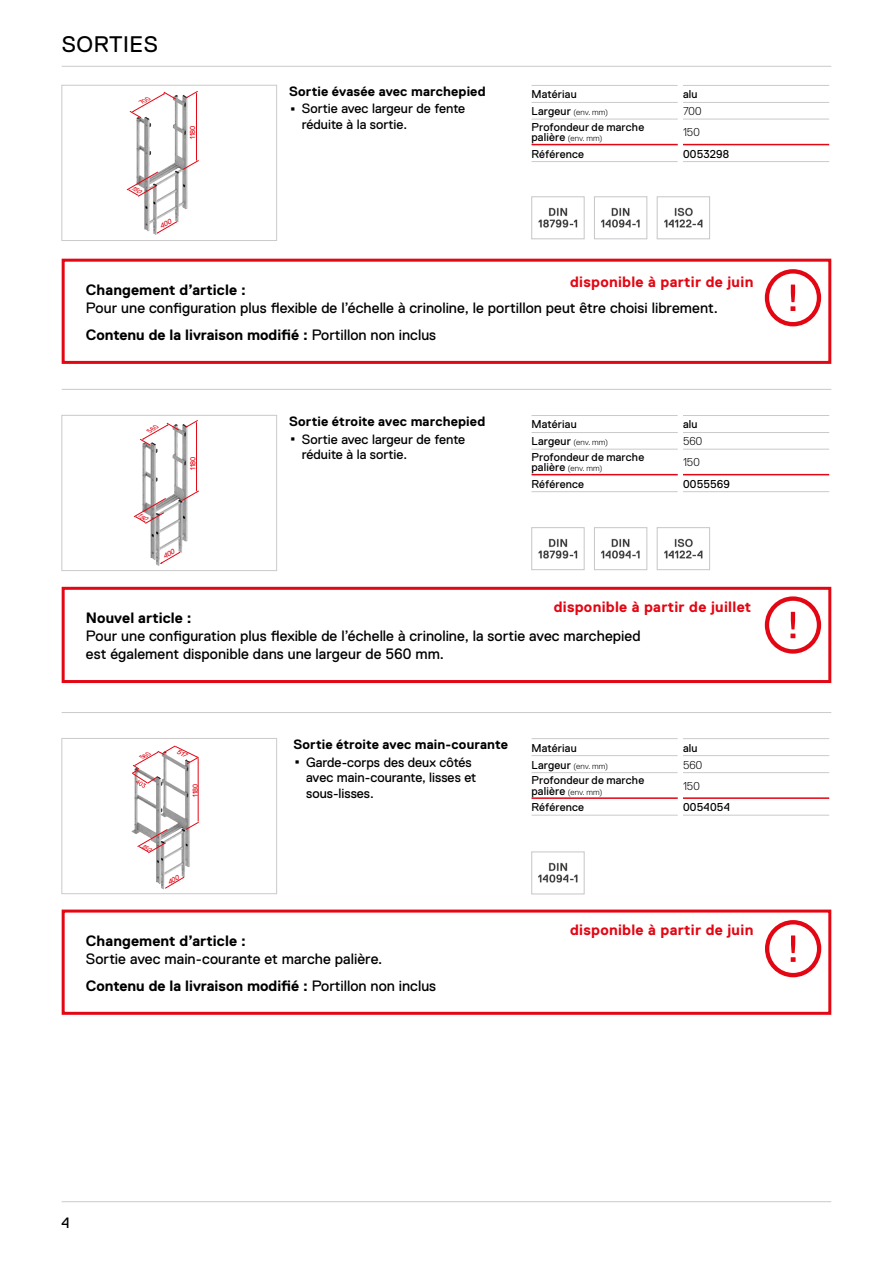
<style>
.page{position:relative;width:893px;height:1263px;background:#fff}
.page>*{position:absolute;margin:0;border:0;box-sizing:border-box;transform-origin:0 0}
.t1{font:22.5px "Replica Pro";letter-spacing:.025em;color:#000}
.t2{font:15px/27px "Replica Pro";letter-spacing:.005em;color:#000}
.t3{font:700 15px "Replica Pro";letter-spacing:.02em;color:#e30613}
.t4{font:700 15px "Replica Pro";letter-spacing:.005em;color:#000}
.t5{font:700 13.5px/17.9px "Replica Pro";letter-spacing:.01em;color:#000}
.t6{font:13.5px/15.8px "Replica Pro";color:#000}
.t7{font:11.4px "Replica Pro";letter-spacing:.01em;color:#000}
.t8{font:300 11.4px "Replica Pro";color:#000}
.t9{font:300 8.25px "Replica Pro";letter-spacing:.02em;color:#000}
.t10{font:7.2px "Replica Pro";letter-spacing:-.025em;color:#e20613}
.t11{font:7.05px "Replica Pro";color:#e20613}
.s1{font-weight:400;font-size:27px}
.s2{font-weight:400}
.s3{font-weight:400;font-size:11.4px}
.s4{font-weight:700}
</style>
<div class="page">
<hr style="left:62px;top:1201px;width:769px;height:1px;background:#cacaca">
<hr style="left:62px;top:66px;width:769px;height:1px;background:#cacaca">
<img style="left:538px;top:207px;width:40px;height:21px">
<div style="left:531px;top:197px;width:53px;height:42px;border:1px solid #c6c6c6"></div>
<img style="left:664px;top:207px;width:39px;height:21px">
<div style="left:657px;top:197px;width:53px;height:42px;border:1px solid #c6c6c6"></div>
<img style="left:601px;top:207px;width:39px;height:21px">
<div style="left:594px;top:197px;width:53px;height:42px;border:1px solid #c6c6c6"></div>
<img style="left:538px;top:862px;width:40px;height:21px">
<div style="left:531px;top:852px;width:53px;height:42px;border:1px solid #c6c6c6"></div>
<img style="left:664px;top:538px;width:39px;height:21px">
<div style="left:657px;top:527px;width:53px;height:43px;border:1px solid #c6c6c6"></div>
<img style="left:538px;top:538px;width:40px;height:21px">
<div style="left:531px;top:527px;width:53px;height:43px;border:1px solid #c6c6c6"></div>
<hr style="left:62px;top:389px;width:769px;height:1px;background:#cacaca">
<hr style="left:62px;top:712px;width:769px;height:1px;background:#cacaca">
<img style="left:601px;top:538px;width:39px;height:21px">
<div style="left:594px;top:527px;width:53px;height:43px;border:1px solid #c6c6c6"></div>
<hr style="left:531px;top:738px;width:147px;height:1px;background:#cacaca">
<hr style="left:683px;top:738px;width:146px;height:1px;background:#cacaca">
<hr style="left:531px;top:755px;width:147px;height:1px;background:#cacaca">
<hr style="left:683px;top:755px;width:146px;height:1px;background:#cacaca">
<hr style="left:531px;top:772px;width:147px;height:1px;background:#cacaca">
<hr style="left:683px;top:772px;width:146px;height:1px;background:#cacaca">
<hr style="left:531px;top:797px;width:147px;height:2px;background:#e30613">
<hr style="left:683px;top:797px;width:146px;height:2px;background:#e30613">
<hr style="left:531px;top:815px;width:147px;height:1px;background:#cacaca">
<hr style="left:683px;top:815px;width:146px;height:1px;background:#cacaca">
<hr style="left:531px;top:85px;width:147px;height:1px;background:#cacaca">
<hr style="left:683px;top:85px;width:146px;height:1px;background:#cacaca">
<hr style="left:531px;top:161px;width:147px;height:1px;background:#cacaca">
<hr style="left:683px;top:161px;width:146px;height:1px;background:#cacaca">
<hr style="left:531px;top:102px;width:147px;height:1px;background:#cacaca">
<hr style="left:683px;top:102px;width:146px;height:1px;background:#cacaca">
<hr style="left:531px;top:119px;width:147px;height:1px;background:#cacaca">
<hr style="left:683px;top:119px;width:146px;height:1px;background:#cacaca">
<hr style="left:531px;top:144px;width:147px;height:1px;background:#e30613">
<hr style="left:683px;top:144px;width:146px;height:1px;background:#e30613">
<div style="left:62px;top:259px;width:769px;height:105px;border:3px solid #e30613"></div>
<svg style="left:765px;top:269px;width:56px;height:57px"></svg>
<div style="left:62px;top:587px;width:769px;height:96px;border:3px solid #e30613"></div>
<svg style="left:765px;top:596px;width:56px;height:58px"></svg>
<hr style="left:531px;top:415px;width:147px;height:1px;background:#cacaca">
<hr style="left:683px;top:415px;width:146px;height:1px;background:#cacaca">
<hr style="left:531px;top:491px;width:147px;height:1px;background:#cacaca">
<hr style="left:683px;top:491px;width:146px;height:1px;background:#cacaca">
<hr style="left:531px;top:432px;width:147px;height:1px;background:#cacaca">
<hr style="left:683px;top:432px;width:146px;height:1px;background:#cacaca">
<hr style="left:531px;top:449px;width:147px;height:1px;background:#cacaca">
<hr style="left:683px;top:449px;width:146px;height:1px;background:#cacaca">
<hr style="left:531px;top:474px;width:147px;height:1px;background:#e30613">
<hr style="left:683px;top:474px;width:146px;height:1px;background:#e30613">
<div style="left:62px;top:909px;width:769px;height:106px;border:3px solid #e30613"></div>
<svg style="left:765px;top:920px;width:56px;height:57px"></svg>
<svg style="left:61px;top:85px;width:216px;height:156px"></svg>
<svg style="left:61px;top:738px;width:216px;height:156px"></svg>
<svg style="left:61px;top:415px;width:216px;height:156px"></svg>
<h1 class="t1" style="left:62px;top:31px;width:98px">SORTIES</h1>
<p class="t10" style="left:189px;top:139px;width:15px;rotate:-90deg">1180</p>
<p class="t5" style="left:289px;top:82px;width:198px">Sortie évasée avec marchepied <span class="s1">·</span> <span class="s2">Sortie avec largeur de fente</span></p>
<p class="t6" style="left:302px;top:117px;width:107px">réduite à la sortie.</p>
<p class="t7" style="left:531px;top:88px;width:47px">Matériau</p>
<p class="t7" style="left:683px;top:88px;width:16px">alu</p>
<p class="t9" style="left:531px;top:108px;width:78px"><span class="s3">Largeur</span> (env. mm)</p>
<p class="t8" style="left:683px;top:105px;width:20px">700</p>
<p class="t7" style="left:531px;top:121px;width:114px">Profondeur de marche</p>
<p class="t9" style="left:531px;top:134px;width:72px"><span class="s3">palière</span> (env. mm)</p>
<p class="t8" style="left:683px;top:126px;width:18px">150</p>
<p class="t7" style="left:531px;top:147px;width:54px">Référence</p>
<p class="t7" style="left:683px;top:147px;width:48px">0053298</p>
<p class="t3" style="left:570px;top:274px;width:185px">disponible à partir de juin</p>
<p class="t4" style="left:86px;top:281px;width:161px">Changement d’article :</p>
<p class="t2" style="left:86px;top:294px;width:633px">Pour une configuration plus flexible de l’échelle à crinoline, le portillon peut être choisi librement.<br><span class="s4">Contenu de la livraison modifié :</span> Portillon non inclus</p>
<p class="t10" style="left:189px;top:470px;width:15px;rotate:-90deg">1180</p>
<p class="t5" style="left:289px;top:412px;width:198px">Sortie étroite avec marchepied <span class="s1">·</span> <span class="s2">Sortie avec largeur de fente</span></p>
<p class="t6" style="left:302px;top:447px;width:107px">réduite à la sortie.</p>
<p class="t7" style="left:531px;top:418px;width:47px">Matériau</p>
<p class="t7" style="left:683px;top:418px;width:16px">alu</p>
<p class="t9" style="left:531px;top:438px;width:78px"><span class="s3">Largeur</span> (env. mm)</p>
<p class="t8" style="left:683px;top:435px;width:21px">560</p>
<p class="t7" style="left:531px;top:451px;width:114px">Profondeur de marche</p>
<p class="t9" style="left:531px;top:464px;width:72px"><span class="s3">palière</span> (env. mm)</p>
<p class="t8" style="left:683px;top:456px;width:18px">150</p>
<p class="t7" style="left:531px;top:477px;width:54px">Référence</p>
<p class="t7" style="left:683px;top:477px;width:49px">0055569</p>
<p class="t3" style="left:554px;top:598px;width:199px">disponible à partir de juillet</p>
<p class="t4" style="left:86px;top:609px;width:107px">Nouvel article :</p>
<p class="t2" style="left:86px;top:627px;width:556px;line-height:18px">Pour une configuration plus flexible de l’échelle à crinoline, la sortie avec marchepied est également disponible dans une largeur de 560 mm.</p>
<p class="t11" style="left:191px;top:797px;width:15px;rotate:-90deg">1180</p>
<p class="t5" style="left:293px;top:735px;width:216px">Sortie étroite avec main-courante <span class="s1">·</span> <span class="s2">Garde-corps des deux côtés</span></p>
<p class="t6" style="left:306px;top:770px;width:172px">avec main-courante, lisses et sous-lisses.</p>
<p class="t7" style="left:531px;top:741px;width:47px">Matériau</p>
<p class="t7" style="left:683px;top:741px;width:16px">alu</p>
<p class="t9" style="left:531px;top:761px;width:78px"><span class="s3">Largeur</span> (env. mm)</p>
<p class="t8" style="left:683px;top:758px;width:21px">560</p>
<p class="t7" style="left:531px;top:774px;width:114px">Profondeur de marche</p>
<p class="t9" style="left:531px;top:787px;width:72px"><span class="s3">palière</span> (env. mm)</p>
<p class="t8" style="left:683px;top:779px;width:18px">150</p>
<p class="t7" style="left:531px;top:801px;width:54px">Référence</p>
<p class="t7" style="left:683px;top:801px;width:49px">0054054</p>
<p class="t4" style="left:86px;top:932px;width:161px">Changement d’article :</p>
<p class="t2" style="left:86px;top:945px;width:352px">Sortie avec main-courante et marche palière.<br><span class="s4">Contenu de la livraison modifié :</span> Portillon non inclus</p>
<p class="t3" style="left:570px;top:922px;width:185px">disponible à partir de juin</p>
<p class="t2" style="left:62px;top:1209px;width:10px">4</p>
</div>
